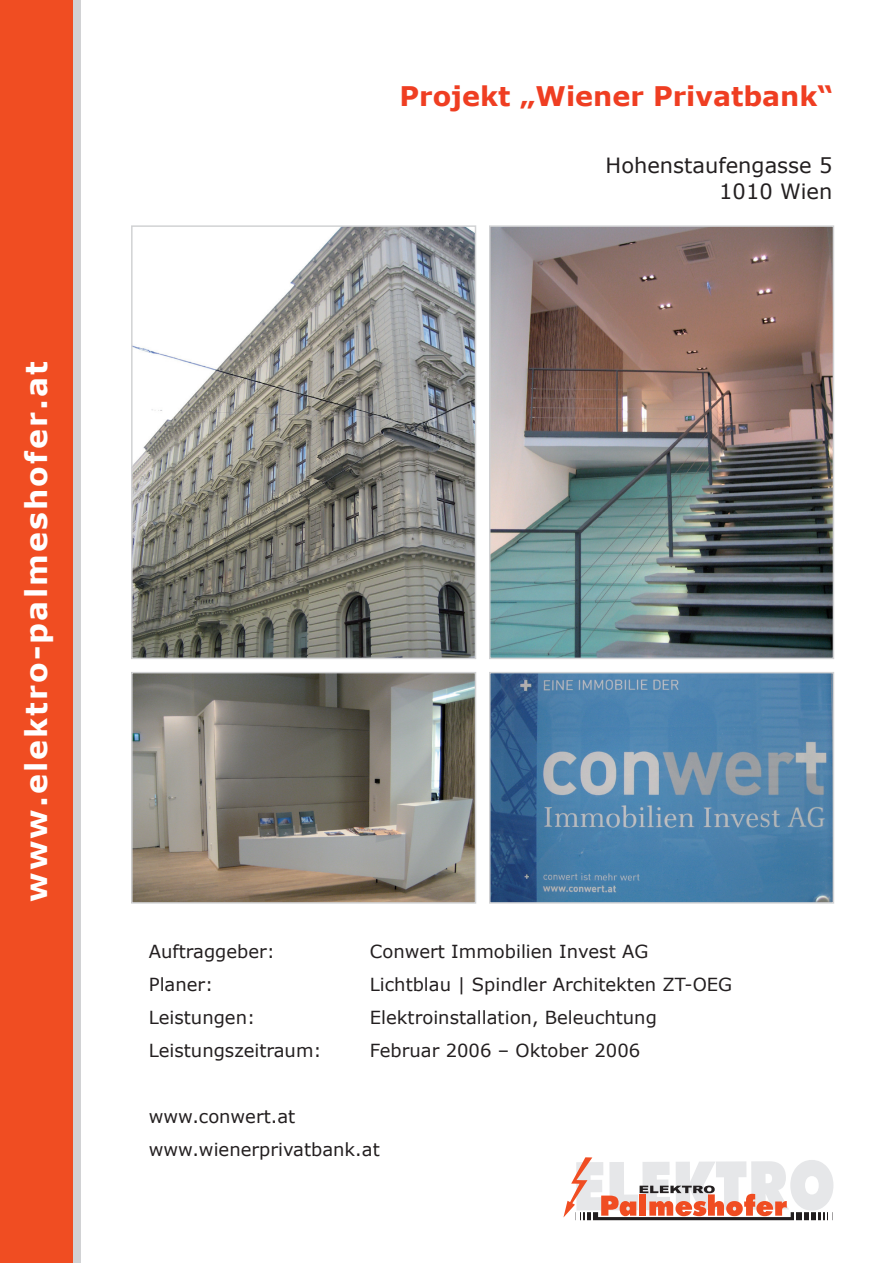
<style>
.page{position:relative;width:893px;height:1263px;background:#fff}
.page>*{position:absolute;margin:0;border:0;box-sizing:border-box;transform-origin:0 0}
.t1{font:700 30px "Verdana";letter-spacing:.07em;color:#fff}
.t2{font:700 27px "Verdana";color:#ef3e22}
.t3{font:21px/25.2px "Verdana";color:#231f20;text-align:right}
.t4{font:18px/33px "Verdana";color:#231f20}
</style>
<div class="page">
<div style="left:72px;top:0;width:9px;height:1263px;background:#d1d2d4"></div>
<div style="left:0;top:0;width:72px;height:1263px;background:#f04d22"></div>
<img style="left:134px;top:675px;width:339px;height:226px">
<div style="left:131px;top:672px;width:345px;height:232px;border:2px solid #d1d2d4"></div>
<img style="left:492px;top:675px;width:339px;height:226px">
<div style="left:489px;top:672px;width:345px;height:232px;border:2px solid #d1d2d4"></div>
<img style="left:492px;top:228px;width:339px;height:428px">
<div style="left:489px;top:225px;width:345px;height:434px;border:2px solid #d1d2d4"></div>
<img style="left:134px;top:228px;width:339px;height:428px">
<div style="left:131px;top:225px;width:345px;height:434px;border:2px solid #d1d2d4"></div>
<svg style="left:563px;top:1157px;width:270px;height:63px"></svg>
<h1 class="t1" style="left:17px;top:901px;width:541px;rotate:-90deg">www.elektro-palmeshofer.at</h1>
<h2 class="t2" style="left:399px;top:79px;width:435px">Projekt „Wiener Privatbank“</h2>
<p class="t3" style="left:606px;top:152px;width:228px">Hohenstaufengasse 5<br>1010 Wien</p>
<p class="t4" style="left:149px;top:934px;width:174px">Auftraggeber:<br>Planer:<br>Leistungen:<br>Leistungszeitraum:</p>
<p class="t4" style="left:370px;top:934px;width:364px">Conwert Immobilien Invest AG Lichtblau | Spindler Architekten ZT-OEG Elektroinstallation, Beleuchtung<br>Februar 2006 – Oktober 2006</p>
<p class="t4" style="left:149px;top:1099px;width:232px">www.conwert.at www.wienerprivatbank.at</p>
</div>
